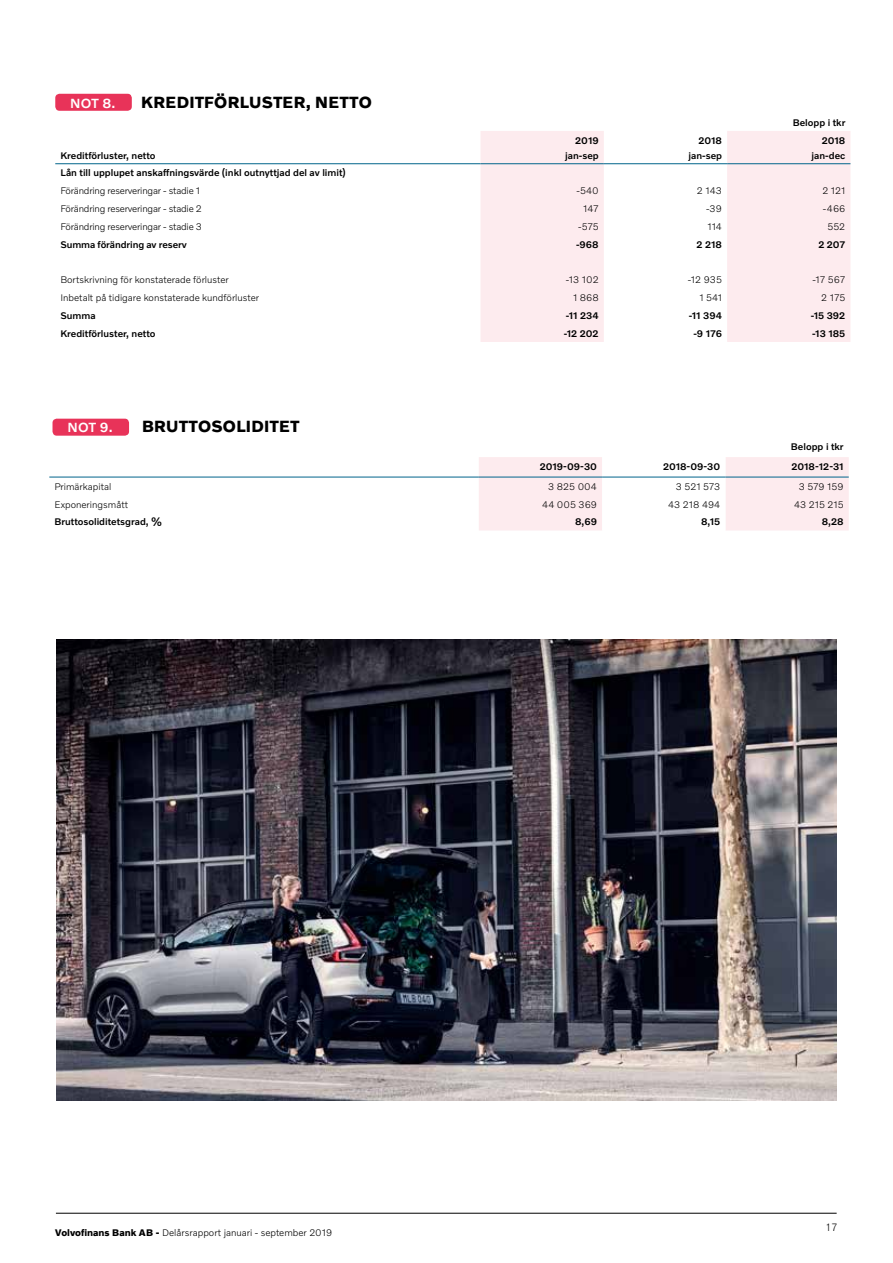
<style>
.page{position:relative;width:893px;height:1263px;background:#fff}
.page>*{position:absolute;margin:0;border:0;box-sizing:border-box;transform-origin:0 0}
.t1{font:700 16.5px "Volvo Novum";letter-spacing:.02em;color:#000}
.t2{font:500 13.5px "Volvo Novum";letter-spacing:.015em;color:#fff}
.t3{font:300 10.5px "Volvo Sans Pro";color:#000}
.t4{font:500 9.75px/15px "Volvo Novum";color:#000;text-align:right}
.t5{font:300 9.75px "Volvo Novum";color:#000}
.t6{font:300 9.75px "Volvo Novum";letter-spacing:-.02em;color:#000}
.s1{font-weight:700}
</style>
<div class="page">
<hr style="left:56px;top:1213px;width:781px;height:1px;background:#000">
<svg style="left:480px;top:131px;width:370px;height:211px;fill:#fdebee"></svg>
<hr style="left:55px;top:163px;width:425px;height:1px;background:#00648b">
<hr style="left:480px;top:163px;width:124px;height:1px;background:#00648b">
<hr style="left:604px;top:163px;width:123px;height:1px;background:#00648b">
<hr style="left:727px;top:163px;width:123px;height:1px;background:#00648b">
<img style="left:56px;top:640px;width:781px;height:460px">
<div style="left:55px;top:94px;width:77px;height:17px;background:#e83359;border-radius:4px"></div>
<svg style="left:479px;top:457px;width:370px;height:73px"></svg>
<hr style="left:49px;top:477px;width:430px;height:1px;background:#00648b">
<hr style="left:479px;top:477px;width:123px;height:1px;background:#00648b">
<hr style="left:602px;top:477px;width:123px;height:1px;background:#00648b">
<hr style="left:725px;top:477px;width:124px;height:1px;background:#00648b">
<div style="left:53px;top:419px;width:76px;height:17px;background:#e83359;border-radius:4px"></div>
<h2 class="t2" style="left:70px;top:94px;width:47px">NOT 8.</h2>
<h1 class="t1" style="left:141px;top:92px;width:232px">KREDITFÖRLUSTER, NETTO</h1>
<p class="t4" style="left:60px;top:147px;width:97px">Kreditförluster, netto</p>
<p class="t4" style="left:793px;top:115px;width:54px">Belopp i tkr</p>
<p class="t4" style="left:565px;top:132px;width:35px">2019 jan-sep</p>
<p class="t4" style="left:688px;top:132px;width:35px">2018 jan-sep</p>
<p class="t4" style="left:811px;top:132px;width:35px">2018 jan-dec</p>
<p class="t4" style="left:60px;top:165px;width:287px">Lån till upplupet anskaffningsvärde (inkl outnyttjad del av limit)</p>
<p class="t6" style="left:60px;top:185px;width:141px">Förändring reserveringar - stadie 1</p>
<p class="t5" style="left:577px;top:185px;width:24px">-540</p>
<p class="t5" style="left:697px;top:185px;width:27px">2 143</p>
<p class="t5" style="left:822px;top:185px;width:24px">2 121</p>
<p class="t6" style="left:60px;top:203px;width:143px">Förändring reserveringar - stadie 2</p>
<p class="t5" style="left:583px;top:203px;width:17px">147</p>
<p class="t5" style="left:706px;top:203px;width:17px">-39</p>
<p class="t5" style="left:823px;top:203px;width:24px">-466</p>
<p class="t6" style="left:60px;top:220px;width:143px">Förändring reserveringar - stadie 3</p>
<p class="t5" style="left:578px;top:220px;width:22px">-575</p>
<p class="t5" style="left:707px;top:220px;width:16px">114</p>
<p class="t5" style="left:827px;top:220px;width:19px">552</p>
<p class="t4" style="left:60px;top:237px;width:128px">Summa förändring av reserv</p>
<p class="t4" style="left:576px;top:237px;width:24px">-968</p>
<p class="t4" style="left:697px;top:237px;width:27px">2 218</p>
<p class="t4" style="left:818px;top:237px;width:28px">2 207</p>
<p class="t5" style="left:60px;top:274px;width:170px">Bortskrivning för konstaterade förluster</p>
<p class="t5" style="left:566px;top:274px;width:34px">-13 102</p>
<p class="t5" style="left:688px;top:274px;width:36px">-12 935</p>
<p class="t5" style="left:812px;top:274px;width:34px">-17 567</p>
<p class="t5" style="left:60px;top:292px;width:200px">Inbetalt på tidigare konstaterade kundförluster</p>
<p class="t5" style="left:573px;top:292px;width:27px">1 868</p>
<p class="t5" style="left:699px;top:292px;width:24px">1 541</p>
<p class="t5" style="left:821px;top:292px;width:26px">2 175</p>
<p class="t4" style="left:60px;top:308px;width:37px">Summa</p>
<p class="t4" style="left:566px;top:308px;width:34px">-11 234</p>
<p class="t4" style="left:689px;top:308px;width:35px">-11 394</p>
<p class="t4" style="left:811px;top:308px;width:36px">-15 392</p>
<p class="t4" style="left:60px;top:326px;width:97px">Kreditförluster, netto</p>
<p class="t4" style="left:564px;top:326px;width:36px">-12 202</p>
<p class="t4" style="left:693px;top:326px;width:30px">-9 176</p>
<p class="t4" style="left:812px;top:326px;width:35px">-13 185</p>
<h2 class="t2" style="left:67px;top:419px;width:47px">NOT 9.</h2>
<h1 class="t1" style="left:142px;top:416px;width:159px">BRUTTOSOLIDITET</h1>
<p class="t4" style="left:791px;top:439px;width:54px">Belopp i tkr</p>
<p class="t4" style="left:540px;top:458px;width:59px">2019-09-30</p>
<p class="t4" style="left:663px;top:458px;width:59px">2018-09-30</p>
<p class="t4" style="left:791px;top:458px;width:54px">2018-12-31</p>
<p class="t5" style="left:54px;top:480px;width:58px">Primärkapital</p>
<p class="t5" style="left:548px;top:480px;width:50px">3 825 004</p>
<p class="t5" style="left:676px;top:480px;width:46px">3 521 573</p>
<p class="t5" style="left:799px;top:480px;width:46px">3 579 159</p>
<p class="t5" style="left:54px;top:498px;width:75px">Exponeringsmått</p>
<p class="t5" style="left:542px;top:498px;width:56px">44 005 369</p>
<p class="t5" style="left:668px;top:498px;width:54px">43 218 494</p>
<p class="t5" style="left:794px;top:498px;width:51px">43 215 215</p>
<p class="t4" style="left:54px;top:514px;width:109px">Bruttosoliditetsgrad, %</p>
<p class="t4" style="left:575px;top:514px;width:23px">8,69</p>
<p class="t4" style="left:701px;top:514px;width:21px">8,15</p>
<p class="t4" style="left:822px;top:514px;width:23px">8,28</p>
<p class="t5" style="left:55px;top:1226px;width:278px"><span class="s1">Volvofinans Bank AB -</span> Delårsrapport januari - september 2019</p>
<p class="t3" style="left:825px;top:1221px;width:14px">17</p>
</div>
